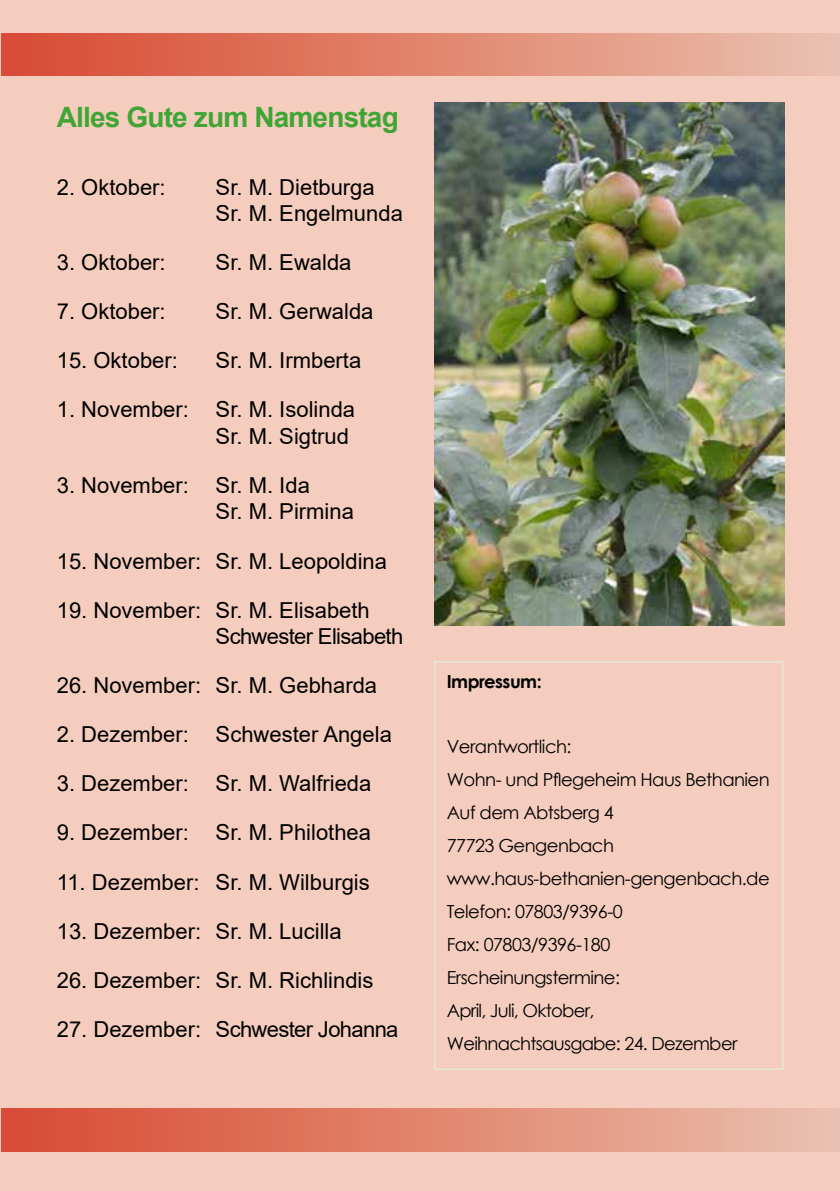
<style>
.page{position:relative;width:840px;height:1191px;background:#fff}
.page>*{position:absolute;margin:0;border:0;box-sizing:border-box;transform-origin:0 0}
.t1{font:700 28px "Arial";letter-spacing:-.03em;color:#3fa535}
.t2{font:22px/26.4px "Arial";color:#000}
.t3{font:22px "Arial";letter-spacing:-.03em;color:#000}
.t4{font:18px/33px "Century Gothic";letter-spacing:-.03em;color:#000}
.t5{font:700 18px "Century Gothic";letter-spacing:-.03em;color:#000}
</style>
<div class="page">
<div style="left:0;top:0;width:839px;height:1191px;background:#f5cdbe"></div>
<div style="left:1px;top:33px;width:838px;height:43px;background:linear-gradient(to right,#d84930,#eac1ae)"></div>
<div style="left:1px;top:1108px;width:838px;height:43px;background:linear-gradient(to right,#d84930,#eac1ae)"></div>
<div style="left:433px;top:661px;width:350px;height:409px;border:2px solid #e5e9d9"></div>
<img style="left:434px;top:102px;width:350px;height:524px">
<p class="t1" style="left:57px;top:97px;width:343px">Alles Gute zum Namenstag</p>
<p class="t2" style="left:57px;top:174px;width:110px">2. Oktober:</p>
<p class="t2" style="left:215px;top:174px;width:189px">Sr. M. Dietburga<br>Sr. M. Engelmunda</p>
<p class="t2" style="left:57px;top:249px;width:110px">3. Oktober:</p>
<p class="t2" style="left:215px;top:249px;width:137px">Sr. M. Ewalda</p>
<p class="t2" style="left:57px;top:298px;width:110px">7. Oktober:</p>
<p class="t2" style="left:215px;top:298px;width:159px">Sr. M. Gerwalda</p>
<p class="t2" style="left:57px;top:347px;width:123px">15. Oktober:</p>
<p class="t2" style="left:215px;top:347px;width:147px">Sr. M. Irmberta</p>
<p class="t2" style="left:57px;top:396px;width:300px;text-align:right">1. November: Sr. M. Isolinda<br>Sr. M. Sigtrud</p>
<p class="t2" style="left:215px;top:472px;width:140px;text-indent:-159px">3. November: Sr. M. Ida<br>Sr. M. Pirmina</p>
<p class="t2" style="left:57px;top:547px;width:331px">15. November: Sr. M. Leopoldina</p>
<p class="t2" style="left:215px;top:596px;width:189px;text-indent:-159px">19. November: Sr. M. Elisabeth<br>Schwester Elisabeth</p>
<p class="t2" style="left:57px;top:672px;width:322px">26. November: Sr. M. Gebharda</p>
<p class="t2" style="left:57px;top:721px;width:336px">2. Dezember: Schwester Angela</p>
<p class="t2" style="left:57px;top:770px;width:316px">3. Dezember: Sr. M. Walfrieda</p>
<p class="t2" style="left:57px;top:819px;width:316px">9. Dezember: Sr. M. Philothea</p>
<p class="t2" style="left:57px;top:868px;width:314px">11. Dezember: Sr. M. Wilburgis</p>
<p class="t2" style="left:57px;top:917px;width:286px">13. Dezember: Sr. M. Lucilla</p>
<p class="t2" style="left:57px;top:966px;width:318px">26. Dezember: Sr. M. Richlindis</p>
<p class="t3" style="left:57px;top:1014px;width:343px">27. Dezember: Schwester Johanna</p>
<p class="t5" style="left:446px;top:667px;width:96px">Impressum:</p>
<p class="t4" style="left:446px;top:730px;width:324px">Verantwortlich:<br>Wohn- und Pflegeheim Haus Bethanien<br>Auf dem Abtsberg 4<br>77723 Gengenbach www.haus-bethanien-gengenbach.de<br>Telefon: 07803/9396-0<br>Fax: 07803/9396-180<br>Erscheinungstermine:<br>April, Juli, Oktober,<br>Weihnachtsausgabe: 24. Dezember</p>
</div>
